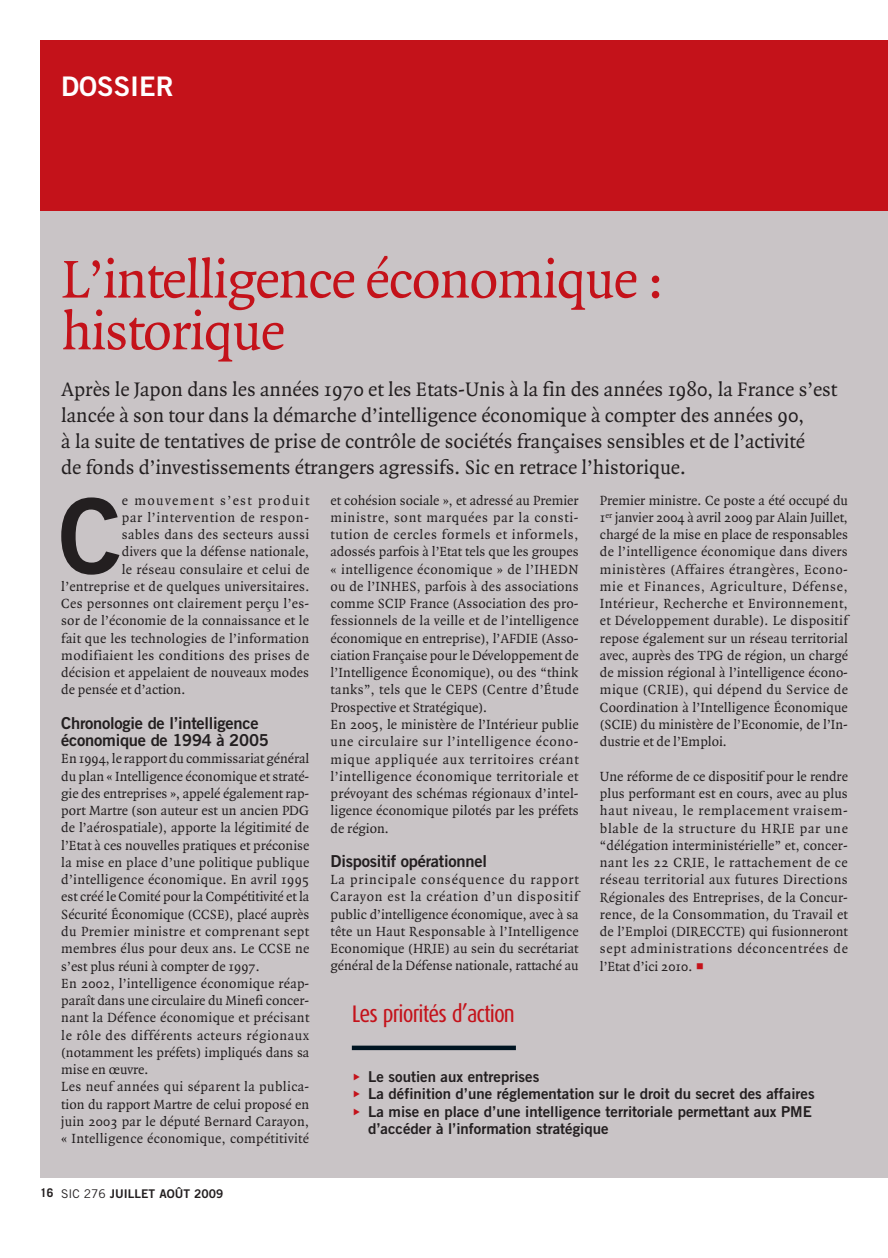
<style>
.page{position:relative;width:888px;height:1258px;background:#fff}
.page>*{position:absolute;margin:0;border:0;box-sizing:border-box;transform-origin:0 0}
.t1{font:104.1px "Trade Gothic Bold Two";color:#231f20}
.t2{font:57px/51.8px "Quadraat";letter-spacing:-.025em;color:#c4121a}
.t3{font:27px "Trade Gothic Bold Two";color:#fff}
.t4{font:24px "Dax Condensed";letter-spacing:-.04em;color:#c4121a}
.t5{font:21px/26.2px "Quadraat";color:#231f20}
.t6{font:16.5px/17.2px "Trade Gothic Bold Two";letter-spacing:-.015em;color:#231f20}
.t7{font:15px/17.2px "Trade Gothic Bold Two";color:#231f20}
.t8{font:14.25px/17.2px "Quadraat";letter-spacing:.01em;color:#231f20}
.t9{font:14.25px "Quadraat";letter-spacing:.03em;color:#231f20}
.t10{font:14.25px "Quadraat";letter-spacing:.055em;color:#231f20}
.t11{font:14.25px "Quadraat";letter-spacing:.035em;color:#231f20}
.t12{font:14.25px "Quadraat";letter-spacing:.095em;color:#231f20}
.t13{font:12px "Trade Gothic Bold Two";color:#231f20}
.s1{font-family:"Trade Gothic";font-weight:700}
.s2{font-family:"Trade Gothic"}
.s3{color:#c4121a}
</style>
<div class="page">
<div style="left:40px;top:40px;width:848px;height:1137px;background:#c9c4c6"></div>
<div style="left:40px;top:40px;width:848px;height:170px;background:#c4121a"></div>
<div style="left:352px;top:1045px;width:164px;height:5px;background:#001522"></div>
<h3 class="t3" style="left:61px;top:70px;width:114px">DOSSIER</h3>
<h2 class="t2" style="left:61px;top:255px;width:603px">L’intelligence économique : historique</h2>
<p class="t5" style="left:61px;top:376px;width:777px">Après le Japon dans les années 1970 et les Etats-Unis à la fin des années 1980, la France s’est lancée à son tour dans la démarche d’intelligence économique à compter des années 90,<br>à la suite de tentatives de prise de contrôle de sociétés françaises sensibles et de l’activité<br>de fonds d’investissements étrangers agressifs. Sic en retrace l’historique.</p>
<h1 class="t1" style="left:58px;top:472px;width:65px">C</h1>
<p class="t12" style="left:122px;top:493px;width:189px">e mouvement s’est produit</p>
<p class="t10" style="left:122px;top:510px;width:189px">par l’intervention de respon-</p>
<p class="t11" style="left:122px;top:527px;width:189px">sables dans des secteurs aussi</p>
<p class="t8" style="left:122px;top:544px;width:189px">divers que la défense nationale,</p>
<p class="t8" style="left:122px;top:561px;width:189px">le réseau consulaire et celui de</p>
<p class="t8" style="left:61px;top:578px;width:250px">l’entreprise et de quelques universitaires.</p>
<p class="t8" style="left:61px;top:595px;width:250px">Ces personnes ont clairement perçu l’es-</p>
<p class="t8" style="left:61px;top:613px;width:249px">sor de l’économie de la connaissance et le</p>
<p class="t8" style="left:61px;top:630px;width:249px">fait que les technologies de l’information</p>
<p class="t9" style="left:61px;top:648px;width:250px">modifiaient les conditions des prises de</p>
<p class="t8" style="left:61px;top:664px;width:249px">décision et appelaient de nouveaux modes</p>
<p class="t8" style="left:61px;top:682px;width:126px">de pensée et d’action.</p>
<p class="t6" style="left:61px;top:714px;width:209px">Chronologie de l’intelligence économique de 1994 à 2005</p>
<p class="t8" style="left:61px;top:751px;width:250px">En 1994, le rapport du commissariat général du plan « Intelligence économique et straté&shy;gie des entreprises », appelé également rap&shy;port Martre (son auteur est un ancien PDG de l’aérospatiale), apporte la légitimité de l’Etat à ces nouvelles pratiques et préconise la mise en place d’une politique publique d’intelligence économique. En avril 1995 est créé le Comité pour la Compétitivité et la Sécurité Économique (CCSE), placé auprès du Premier ministre et comprenant sept membres élus pour deux ans. Le CCSE ne s’est plus réuni à compter de 1997.<br>En 2002, l’intelligence économique réap&shy;paraît dans une circulaire du Minefi concer&shy;nant la Défence économique et précisant le rôle des différents acteurs régionaux (notamment les préfets) impliqués dans sa mise en œuvre.<br>Les neuf années qui séparent la publica&shy;tion du rapport Martre de celui proposé en juin 2003 par le député Bernard Carayon, « Intelligence économique, compétitivité</p>
<p class="t13" style="left:40px;top:1186px;width:78px"><span class="s1">16</span> <span class="s2">Sic 276</span> juiLLET</p>
<p class="t13" style="left:159px;top:1186px;width:9px">AOÛT</p>
<p class="t13" style="left:194px;top:1186px;width:31px">2009</p>
<p class="t8" style="left:331px;top:492px;width:250px">et cohésion sociale », et adressé au Premier ministre, sont marquées par la consti&shy;tution de cercles formels et informels, adossés parfois à l’Etat tels que les groupes « intelligence économique » de l’IHEDN ou de l’INHES, parfois à des associations comme SCIP France (Association des pro&shy;fessionnels de la veille et de l’intelligence économique en entreprise), l’AFDIE (Asso&shy;ciation Française pour le Développement de l’Intelligence Économique), ou des “think tanks”, tels que le CEPS (Centre d’Étude Prospective et Stratégique).<br>En 2005, le ministère de l’Intérieur publie une circulaire sur l’intelligence écono&shy;mique appliquée aux territoires créant l’intelligence économique territoriale et prévoyant des schémas régionaux d’intel&shy;ligence économique pilotés par les préfets de région.</p>
<p class="t6" style="left:331px;top:852px;width:158px">Dispositif opérationnel</p>
<p class="t8" style="left:331px;top:871px;width:252px">La principale conséquence du rapport Carayon est la création d’un dispositif public d’intelligence économique, avec à sa tête un Haut Responsable à l’Intelligence Economique (HRIE) au sein du secrétariat général de la Défense nationale, rattaché au</p>
<h3 class="t4" style="left:352px;top:1001px;width:165px">Les priorités d’action</h3>
<p class="t8" style="left:600px;top:492px;width:252px">Premier ministre. Ce poste a été occupé du 1<sup>er</sup> janvier 2004 à avril 2009 par Alain Juillet, chargé de la mise en place de responsables de l’intelligence économique dans divers ministères (Affaires étrangères, Econo&shy;mie et Finances, Agriculture, Défense, Intérieur, Recherche et Environnement, et Développement durable). Le dispositif repose également sur un réseau territorial avec, auprès des TPG de région, un chargé de mission régional à l’intelligence écono&shy;mique (CRIE), qui dépend du Service de Coordination à l’Intelligence Économique (SCIE) du ministère de l’Economie, de l’In&shy;dustrie et de l’Emploi.</p>
<p class="t8" style="left:600px;top:768px;width:250px;text-align:justify">Une réforme de ce dispositif pour le rendre plus performant est en cours, avec au plus haut niveau, le remplacement vraisem&shy;blable de la structure du HRIE par une “délégation interministérielle” et, concer&shy;nant les 22 CRIE, le rattachement de ce réseau territorial aux futures Directions Régionales des Entreprises, de la Concur&shy;rence, de la Consommation, du Travail et de l’Emploi (DIRECCTE) qui fusionneront sept administrations déconcentrées de l’Etat d’ici 2010.</p>
<p class="t7" style="left:352px;top:1068px;width:189px"><span class="s3">◆</span> Le soutien aux entreprises</p>
<p class="t7" style="left:352px;top:1085px;width:464px"><span class="s3">◆</span> La définition d’une réglementation sur le droit du secret des affaires</p>
<p class="t7" style="left:368px;top:1102px;width:445px;text-indent:-16px"><span class="s3">◆</span> La mise en place d’une intelligence territoriale permettant aux PME d’accéder à l’information stratégique</p>
</div>
